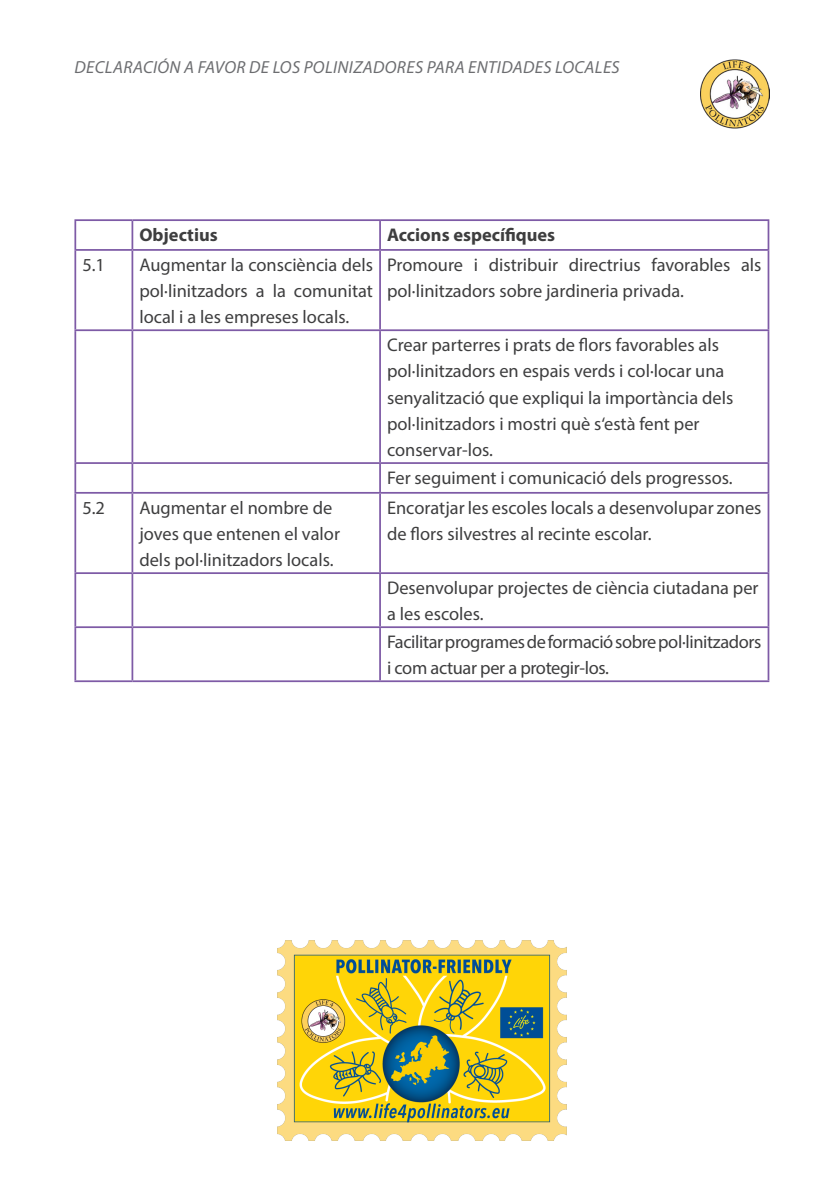
<style>
.page{position:relative;width:819px;height:1191px;background:#fff}
.page>*{position:absolute;margin:0;border:0;box-sizing:border-box;transform-origin:0 0}
.t1{font:18.38px/26.2px "Myriad Pro";color:#3e3e3f}
.t2{font:18.38px/26.2px "Myriad Pro";letter-spacing:-.02em;color:#3e3e3f}
.t3{font:700 18.38px "Myriad Pro";color:#3e3e3f}
.t4{font:italic 17.5px "Myriad Pro";letter-spacing:.02em;color:#6c6d70}
</style>
<div class="page">
<hr style="left:74px;top:219px;width:58px;height:2px;background:#7e5ba6">
<hr style="left:74px;top:221px;width:2px;height:28px;background:#7e5ba6">
<hr style="left:132px;top:219px;width:248px;height:2px;background:#7e5ba6">
<hr style="left:131px;top:221px;width:2px;height:28px;background:#7e5ba6">
<hr style="left:380px;top:219px;width:389px;height:2px;background:#7e5ba6">
<hr style="left:379px;top:221px;width:2px;height:28px;background:#7e5ba6">
<hr style="left:767px;top:221px;width:2px;height:28px;background:#7e5ba6">
<hr style="left:74px;top:249px;width:58px;height:2px;background:#7e5ba6">
<hr style="left:74px;top:251px;width:2px;height:78px;background:#7e5ba6">
<hr style="left:132px;top:249px;width:248px;height:2px;background:#7e5ba6">
<hr style="left:131px;top:251px;width:2px;height:78px;background:#7e5ba6">
<hr style="left:380px;top:249px;width:389px;height:2px;background:#7e5ba6">
<hr style="left:379px;top:251px;width:2px;height:78px;background:#7e5ba6">
<hr style="left:767px;top:251px;width:2px;height:78px;background:#7e5ba6">
<hr style="left:74px;top:329px;width:58px;height:2px;background:#7e5ba6">
<hr style="left:74px;top:331px;width:2px;height:131px;background:#7e5ba6">
<hr style="left:132px;top:329px;width:248px;height:2px;background:#7e5ba6">
<hr style="left:131px;top:331px;width:2px;height:131px;background:#7e5ba6">
<hr style="left:380px;top:329px;width:389px;height:2px;background:#7e5ba6">
<hr style="left:379px;top:331px;width:2px;height:131px;background:#7e5ba6">
<hr style="left:767px;top:331px;width:2px;height:131px;background:#7e5ba6">
<hr style="left:74px;top:462px;width:58px;height:2px;background:#7e5ba6">
<hr style="left:74px;top:464px;width:2px;height:28px;background:#7e5ba6">
<hr style="left:132px;top:462px;width:248px;height:2px;background:#7e5ba6">
<hr style="left:131px;top:464px;width:2px;height:28px;background:#7e5ba6">
<hr style="left:380px;top:462px;width:389px;height:2px;background:#7e5ba6">
<hr style="left:379px;top:464px;width:2px;height:28px;background:#7e5ba6">
<hr style="left:767px;top:464px;width:2px;height:28px;background:#7e5ba6">
<hr style="left:74px;top:492px;width:58px;height:2px;background:#7e5ba6">
<hr style="left:74px;top:494px;width:2px;height:78px;background:#7e5ba6">
<hr style="left:132px;top:492px;width:248px;height:2px;background:#7e5ba6">
<hr style="left:131px;top:494px;width:2px;height:78px;background:#7e5ba6">
<hr style="left:380px;top:492px;width:389px;height:2px;background:#7e5ba6">
<hr style="left:379px;top:494px;width:2px;height:78px;background:#7e5ba6">
<hr style="left:767px;top:494px;width:2px;height:78px;background:#7e5ba6">
<hr style="left:74px;top:572px;width:58px;height:2px;background:#7e5ba6">
<hr style="left:74px;top:574px;width:2px;height:52px;background:#7e5ba6">
<hr style="left:132px;top:572px;width:248px;height:2px;background:#7e5ba6">
<hr style="left:131px;top:574px;width:2px;height:52px;background:#7e5ba6">
<hr style="left:380px;top:572px;width:389px;height:2px;background:#7e5ba6">
<hr style="left:379px;top:574px;width:2px;height:52px;background:#7e5ba6">
<hr style="left:767px;top:574px;width:2px;height:52px;background:#7e5ba6">
<hr style="left:74px;top:626px;width:58px;height:2px;background:#7e5ba6">
<hr style="left:74px;top:628px;width:2px;height:52px;background:#7e5ba6">
<hr style="left:132px;top:626px;width:248px;height:2px;background:#7e5ba6">
<hr style="left:131px;top:628px;width:2px;height:52px;background:#7e5ba6">
<hr style="left:380px;top:626px;width:389px;height:2px;background:#7e5ba6">
<hr style="left:379px;top:628px;width:2px;height:52px;background:#7e5ba6">
<hr style="left:767px;top:628px;width:2px;height:52px;background:#7e5ba6">
<hr style="left:74px;top:680px;width:58px;height:2px;background:#7e5ba6">
<hr style="left:132px;top:680px;width:248px;height:2px;background:#7e5ba6">
<hr style="left:380px;top:680px;width:389px;height:2px;background:#7e5ba6">
<img style="left:700px;top:59px;width:69px;height:70px">
<img style="left:277px;top:940px;width:289px;height:200px">
<p class="t4" style="left:75px;top:56px;width:546px">DECLARACIÓN A FAVOR DE LOS POLINIZADORES PARA ENTIDADES LOCALES</p>
<p class="t3" style="left:139px;top:223px;width:80px">Objectius</p>
<p class="t3" style="left:387px;top:223px;width:170px">Accions específiques</p>
<p class="t1" style="left:82px;top:251px;width:24px">5.1</p>
<p class="t1" style="left:139px;top:251px;width:235px;text-align:justify">Augmentar la consciència dels pol·linitzadors a la comunitat local i a les empreses locals.</p>
<p class="t1" style="left:387px;top:251px;width:376px">Promoure i distribuir directrius favorables als pol·linitzadors sobre jardineria privada.</p>
<p class="t1" style="left:387px;top:331px;width:348px">Crear parterres i prats de flors favorables als pol·linitzadors en espais verds i col·locar una senyalització que expliqui la importància dels pol·linitzadors i mostri què s‘està fent per conservar-los.</p>
<p class="t1" style="left:387px;top:464px;width:347px">Fer seguiment i comunicació dels progressos.</p>
<p class="t1" style="left:82px;top:494px;width:24px">5.2</p>
<p class="t1" style="left:139px;top:494px;width:202px">Augmentar el nombre de joves que entenen el valor dels pol·linitzadors locals.</p>
<p class="t1" style="left:387px;top:494px;width:376px">Encoratjar les escoles locals a desenvolupar zones de flors silvestres al recinte escolar.</p>
<p class="t1" style="left:387px;top:574px;width:373px">Desenvolupar projectes de ciència ciutadana per a les escoles.</p>
<p class="t2" style="left:387px;top:628px;width:376px">Facilitar programes de formació sobre pol·linitzadors i com actuar per a protegir-los.</p>
</div>
